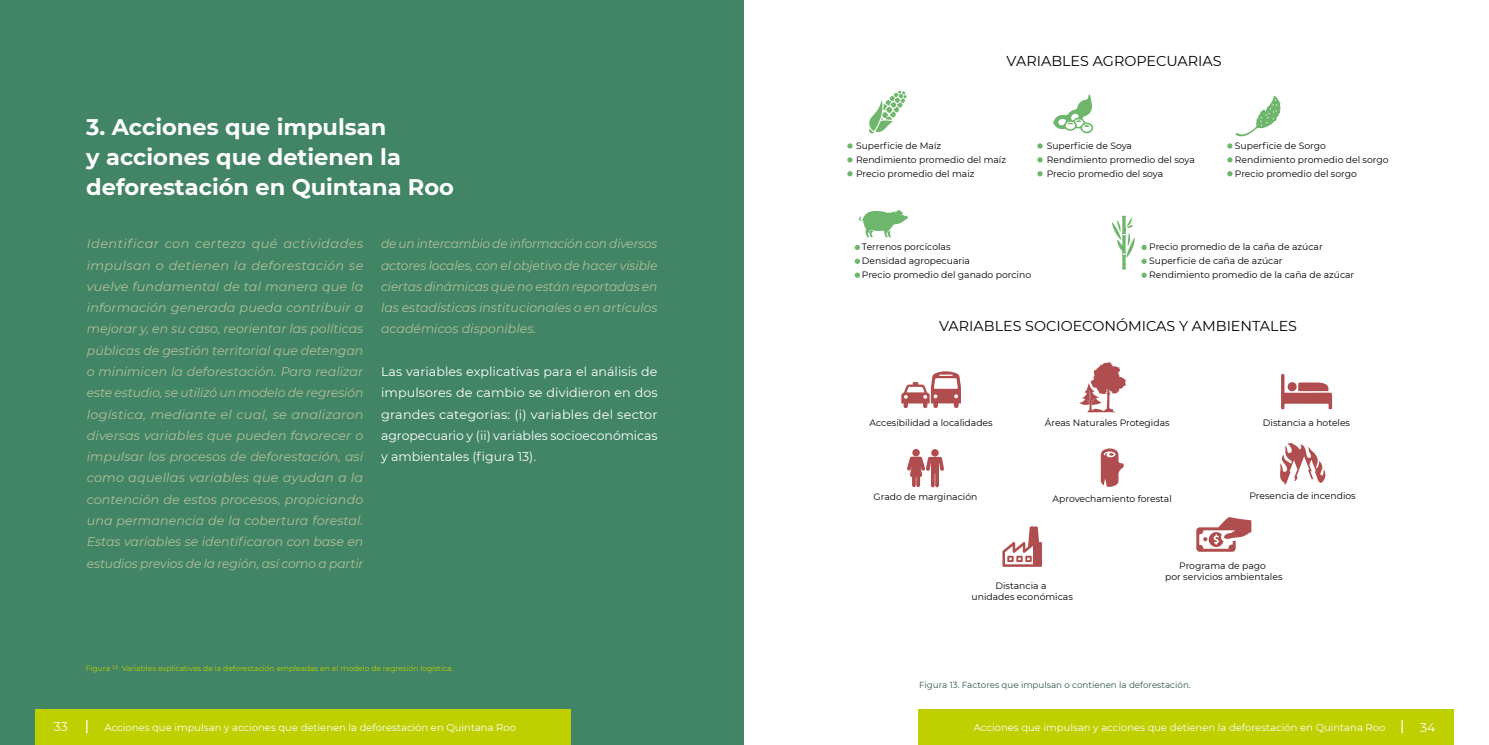
<style>
.page{position:relative;width:1489px;height:745px;background:#fff}
.page>*{position:absolute;margin:0;border:0;box-sizing:border-box;transform-origin:0 0}
.t1{font:700 22.5px/30px "Montserrat";color:#fff}
.t2{font:14.38px "Montserrat";color:#000}
.t3{font:italic 12.5px/21.2px "Montserrat";color:#b3c197;text-align:justify}
.t4{font:12.5px/21.2px "Montserrat";color:#fff;text-align:justify}
.t5{font:10px "Montserrat";color:#fff}
.t6{font:9.25px/14.4px "Montserrat";color:#000}
.t7{font:8.75px "Montserrat";color:#2a5a45}
.t8{font:7.5px "Montserrat";color:#bed000}
</style>
<div class="page">
<div style="left:0;top:0;width:743px;height:744px;background:#418466"></div>
<div style="left:35px;top:709px;width:535px;height:35px;background:#bed000"></div>
<div style="left:918px;top:709px;width:535px;height:35px;background:#bed000"></div>
<svg style="left:1401px;top:720px;width:1px;height:12px"></svg>
<svg style="left:86px;top:720px;width:1px;height:12px"></svg>
<svg style="left:869px;top:91px;width:37px;height:42px"></svg>
<svg style="left:1111px;top:216px;width:23px;height:53px"></svg>
<svg style="left:1053px;top:94px;width:40px;height:40px"></svg>
<svg style="left:1235px;top:96px;width:46px;height:41px"></svg>
<svg style="left:858px;top:210px;width:49px;height:27px"></svg>
<svg style="left:901px;top:371px;width:60px;height:37px"></svg>
<svg style="left:1280px;top:442px;width:45px;height:42px"></svg>
<svg style="left:1281px;top:374px;width:50px;height:35px"></svg>
<div style="left:1287px;top:382px;width:9px;height:9px;background:#b04e4f;border-radius:50%"></div>
<svg style="left:1196px;top:517px;width:55px;height:34px"></svg>
<svg style="left:1002px;top:526px;width:39px;height:40px"></svg>
<svg style="left:1100px;top:448px;width:23px;height:38px"></svg>
<svg style="left:907px;top:448px;width:37px;height:39px"></svg>
<svg style="left:847px;top:143px;width:5px;height:5px"></svg>
<svg style="left:847px;top:157px;width:5px;height:5px"></svg>
<svg style="left:847px;top:171px;width:5px;height:5px"></svg>
<svg style="left:1037px;top:143px;width:5px;height:5px"></svg>
<svg style="left:1037px;top:157px;width:5px;height:5px"></svg>
<svg style="left:1037px;top:171px;width:5px;height:5px"></svg>
<svg style="left:1227px;top:143px;width:5px;height:5px"></svg>
<svg style="left:1227px;top:157px;width:5px;height:5px"></svg>
<svg style="left:1227px;top:171px;width:5px;height:5px"></svg>
<svg style="left:1141px;top:245px;width:5px;height:5px"></svg>
<svg style="left:1141px;top:258px;width:5px;height:6px"></svg>
<svg style="left:1141px;top:272px;width:5px;height:6px"></svg>
<svg style="left:854px;top:245px;width:6px;height:5px"></svg>
<svg style="left:854px;top:258px;width:6px;height:6px"></svg>
<svg style="left:854px;top:272px;width:6px;height:6px"></svg>
<svg style="left:1079px;top:362px;width:46px;height:50px"></svg>
<h1 class="t1" style="left:86px;top:111px;width:369px">3. Acciones que impulsan<br>y acciones que detienen la deforestación en Quintana Roo</h1>
<p class="t3" style="left:87px;top:233px;width:278px">Identificar con certeza qué actividades impulsan o detienen la deforestación se vuelve fundamental de tal manera que la información generada pueda contribuir a mejorar y, en su caso, reorientar las políticas públicas de gestión territorial que detengan o minimicen la deforestación. Para realizar este estudio, se utilizó un modelo de regresión logística, mediante el cual, se analizaron diversas variables que pueden favorecer o impulsar los procesos de deforestación, así como aquellas variables que ayudan a la contención de estos procesos, propiciando una permanencia de la cobertura forestal.<br>Estas variables se identificaron con base en estudios previos de la región, así como a partir</p>
<p class="t3" style="left:381px;top:233px;width:278px">de un intercambio de información con diversos actores locales, con el objetivo de hacer visible ciertas dinámicas que no están reportadas en las estadísticas institucionales o en artículos académicos disponibles.</p>
<p class="t4" style="left:381px;top:360px;width:278px">Las variables explicativas para el análisis de impulsores de cambio se dividieron en dos grandes categorías: (i) variables del sector agropecuario y (ii) variables socioeconómicas y ambientales (figura 13).</p>
<p class="t8" style="left:86px;top:662px;width:369px">Figura 13. Variables explicativas de la deforestación empleadas en el modelo de regresión logística.</p>
<p class="t2" style="left:1006px;top:51px;width:216px">VARIABLES AGROPECUARIAS</p>
<p class="t6" style="left:856px;top:138px;width:151px">Superficie de Maíz<br>Rendimiento promedio del maíz<br>Precio promedio del maiz</p>
<p class="t6" style="left:1046px;top:138px;width:149px">Superficie de Soya<br>Rendimiento promedio del soya<br>Precio promedio del soya</p>
<p class="t6" style="left:1234px;top:138px;width:155px">Superficie de Sorgo<br>Rendimiento promedio del sorgo<br>Precio promedio del sorgo</p>
<p class="t6" style="left:861px;top:238px;width:171px">Terrenos porcícolas<br>Densidad agropecuaria<br>Precio promedio del ganado porcino</p>
<p class="t6" style="left:1149px;top:239px;width:206px">Precio promedio de la caña de azúcar<br>Superficie de caña de azúcar<br>Rendimiento promedio de la caña de azúcar</p>
<p class="t2" style="left:939px;top:315px;width:359px">VARIABLES SOCIOECONÓMICAS Y AMBIENTALES</p>
<p class="t6" style="left:869px;top:415px;width:125px">Accesibilidad a localidades</p>
<p class="t6" style="left:1044px;top:415px;width:126px">Áreas Naturales Protegidas</p>
<p class="t6" style="left:1262px;top:415px;width:89px">Distancia a hoteles</p>
<p class="t6" style="left:873px;top:489px;width:105px">Grado de marginación</p>
<p class="t6" style="left:1052px;top:490px;width:121px">Aprovechamiento forestal</p>
<p class="t6" style="left:1249px;top:488px;width:108px">Presencia de incendios</p>
<p class="t6" style="left:971px;top:579px;width:103px;line-height:11px;text-align:center">Distancia a<br>unidades económicas</p>
<p class="t6" style="left:1165px;top:559px;width:119px;line-height:11px;text-align:center">Programa de pago<br>por servicios ambientales</p>
<p class="t7" style="left:919px;top:678px;width:273px">Figura 13. Factores que impulsan o contienen la deforestación.</p>
<p class="t4" style="left:54px;top:714px;width:16px">33</p>
<p class="t4" style="left:1419px;top:716px;width:17px">34</p>
<p class="t5" style="left:105px;top:720px;width:413px">Acciones que impulsan y acciones que detienen la deforestación en Quintana Roo</p>
<p class="t5" style="left:973px;top:720px;width:413px">Acciones que impulsan y acciones que detienen la deforestación en Quintana Roo</p>
</div>
